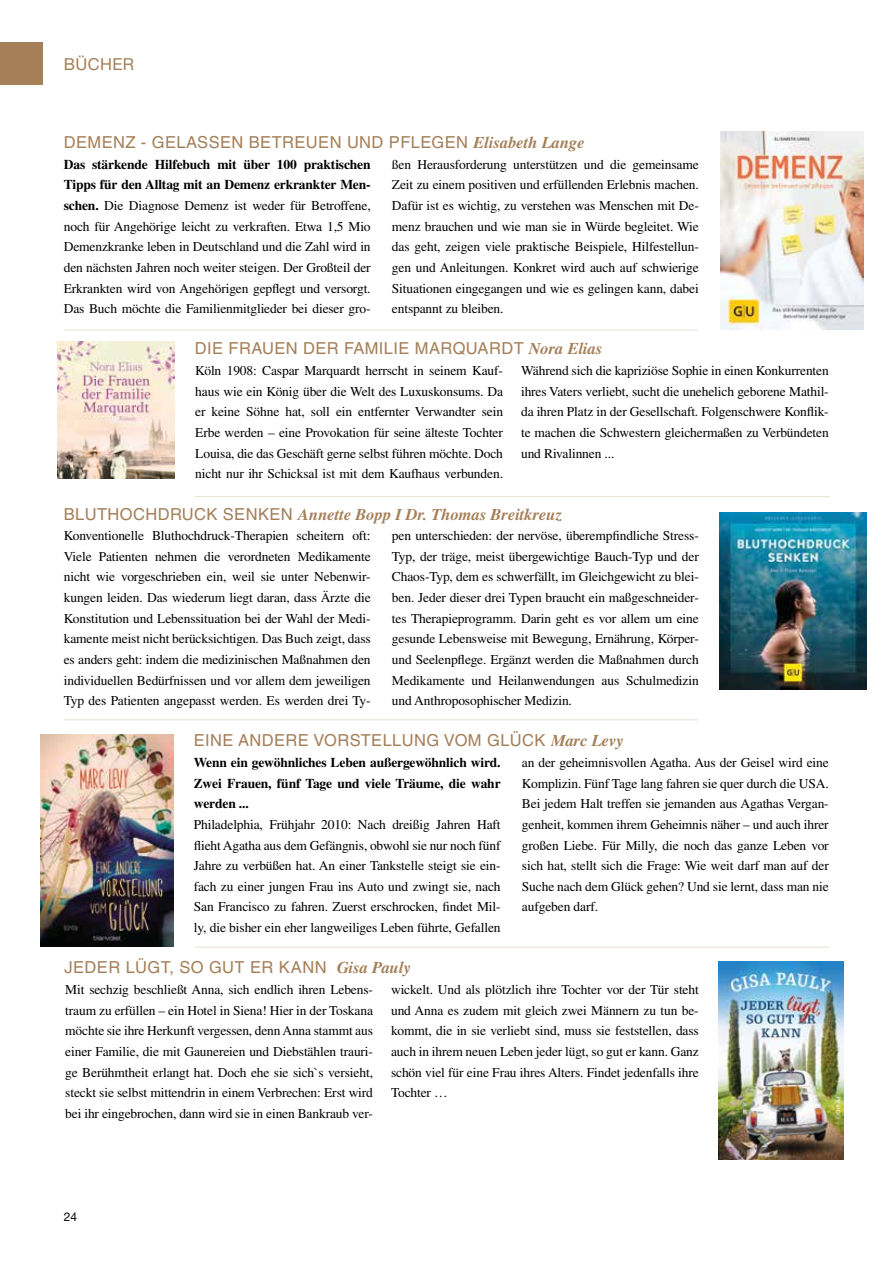
<style>
.page{position:relative;width:893px;height:1263px;background:#fff}
.page>*{position:absolute;margin:0;border:0;box-sizing:border-box;transform-origin:0 0}
.t1{font:16.5px "Helvetica LT Std";letter-spacing:.025em;color:#a47f58}
.t2{font:italic 700 16.5px "Times LT Std";color:#a47f58}
.t3{font:16.5px "Helvetica Neue LT Std";letter-spacing:.025em;color:#a47f58}
.t4{font:13.5px/20.7px "Times LT Std";letter-spacing:-.01em;color:#000;text-align:justify}
.t5{font:700 13.5px/20.7px "Times LT Std";letter-spacing:-.01em;color:#000;text-align:justify}
.t6{font:12px "Helvetica Neue LT Std";color:#000}
.s1{font-family:"Times LT Std";font-weight:700;font-style:italic}
.s2{font-weight:700}
.s3{font-family:"Helvetica LT Std";font-weight:400;font-style:normal}
</style>
<div class="page">
<div style="left:0;top:43px;width:43px;height:42px;background:#a47f58"></div>
<hr style="left:64px;top:330px;width:634px;height:1px;background:#a47f58">
<hr style="left:195px;top:496px;width:634px;height:1px;background:#a47f58">
<hr style="left:64px;top:719px;width:634px;height:1px;background:#a47f58">
<hr style="left:195px;top:947px;width:634px;height:1px;background:#a47f58">
<img style="left:720px;top:131px;width:144px;height:199px">
<img style="left:719px;top:513px;width:148px;height:177px">
<img style="left:719px;top:961px;width:125px;height:198px">
<img style="left:40px;top:734px;width:134px;height:213px">
<img style="left:57px;top:342px;width:117px;height:136px">
<p class="t3" style="left:64px;top:54px;width:72px">BÜCHER</p>
<p class="t1" style="left:64px;top:133px;width:523px">DEMENZ - GELASSEN BETREUEN UND PFLEGEN <span class="s1">Elisabeth Lange</span></p>
<p class="t4" style="left:64px;top:154px;width:308px"><span class="s2">Das stärkende Hilfebuch mit über 100 praktischen Tipps für den Alltag mit an Demenz erkrankter Men&shy;schen.</span> Die Diagnose Demenz ist weder für Betroffene, noch für Angehörige leicht zu verkraften. Etwa 1,5 Mio Demenzkranke leben in Deutschland und die Zahl wird in den nächsten Jahren noch weiter steigen. Der Großteil der Erkrankten wird von Angehörigen gepflegt und versorgt.<br>Das Buch möchte die Familienmitglieder bei dieser gro-</p>
<p class="t4" style="left:392px;top:154px;width:308px">ßen Herausforderung unterstützen und die gemeinsame Zeit zu einem positiven und erfüllenden Erlebnis machen.<br>Dafür ist es wichtig, zu verstehen was Menschen mit De&shy;menz brauchen und wie man sie in Würde begleitet. Wie das geht, zeigen viele praktische Beispiele, Hilfestellun&shy;gen und Anleitungen. Konkret wird auch auf schwierige Situationen eingegangen und wie es gelingen kann, dabei entspannt zu bleiben.</p>
<p class="t1" style="left:195px;top:339px;width:409px">DIE FRAUEN DER FAMILIE MARQUARDT <span class="s1">Nora Elias</span></p>
<p class="t4" style="left:195px;top:360px;width:309px">Köln 1908: Caspar Marquardt herrscht in seinem Kauf&shy;haus wie ein König über die Welt des Luxuskonsums. Da er keine Söhne hat, soll ein entfernter Verwandter sein Erbe werden – eine Provokation für seine älteste Tochter Louisa, die das Geschäft gerne selbst führen möchte. Doch nicht nur ihr Schicksal ist mit dem Kaufhaus verbunden.</p>
<p class="t4" style="left:521px;top:360px;width:309px">Während sich die kapriziöse Sophie in einen Konkurrenten ihres Vaters verliebt, sucht die unehelich geborene Mathil&shy;da ihren Platz in der Gesellschaft. Folgenschwere Konflik&shy;te machen die Schwestern gleichermaßen zu Verbündeten und Rivalinnen ...</p>
<p class="t2" style="left:64px;top:504px;width:500px"><span class="s3">BLUTHOCHDRUCK SENKEN</span> Annette Bopp I Dr. Thomas Breitkreuz</p>
<p class="t4" style="left:64px;top:525px;width:308px">Konventionelle Bluthochdruck-Therapien scheitern oft:<br>Viele Patienten nehmen die verordneten Medikamente nicht wie vorgeschrieben ein, weil sie unter Nebenwir&shy;kungen leiden. Das wiederum liegt daran, dass Ärzte die Konstitution und Lebenssituation bei der Wahl der Medi&shy;kamente meist nicht berücksichtigen. Das Buch zeigt, dass es anders geht: indem die medizinischen Maßnahmen den individuellen Bedürfnissen und vor allem dem jeweiligen Typ des Patienten angepasst werden. Es werden drei Ty-</p>
<p class="t4" style="left:392px;top:525px;width:308px">pen unterschieden: der nervöse, überempfindliche Stress-Typ, der träge, meist übergewichtige Bauch-Typ und der Chaos-Typ, dem es schwerfällt, im Gleichgewicht zu blei&shy;ben. Jeder dieser drei Typen braucht ein maßgeschneider&shy;tes Therapieprogramm. Darin geht es vor allem um eine gesunde Lebensweise mit Bewegung, Ernährung, Körper&shy;und Seelenpflege. Ergänzt werden die Maßnahmen durch Medikamente und Heilanwendungen aus Schulmedizin und Anthroposophischer Medizin.</p>
<p class="t1" style="left:194px;top:731px;width:432px">EINE ANDERE VORSTELLUNG VOM GLÜCK <span class="s1">Marc Levy</span></p>
<p class="t5" style="left:194px;top:752px;width:308px">Wenn ein gewöhnliches Leben außergewöhnlich wird.<br>Zwei Frauen, fünf Tage und viele Träume, die wahr werden ...</p>
<p class="t4" style="left:194px;top:814px;width:308px">Philadelphia, Frühjahr 2010: Nach dreißig Jahren Haft flieht Agatha aus dem Gefängnis, obwohl sie nur noch fünf Jahre zu verbüßen hat. An einer Tankstelle steigt sie ein&shy;fach zu einer jungen Frau ins Auto und zwingt sie, nach San Francisco zu fahren. Zuerst erschrocken, findet Mil&shy;ly, die bisher ein eher langweiliges Leben führte, Gefallen</p>
<p class="t1" style="left:65px;top:958px;width:348px">JEDER LÜGT, SO GUT ER KANN <span class="s1">Gisa Pauly</span></p>
<p class="t4" style="left:522px;top:752px;width:308px">an der geheimnisvollen Agatha. Aus der Geisel wird eine Komplizin. Fünf Tage lang fahren sie quer durch die USA.<br>Bei jedem Halt treffen sie jemanden aus Agathas Vergan&shy;genheit, kommen ihrem Geheimnis näher – und auch ihrer großen Liebe. Für Milly, die noch das ganze Leben vor sich hat, stellt sich die Frage: Wie weit darf man auf der Suche nach dem Glück gehen? Und sie lernt, dass man nie aufgeben darf.</p>
<p class="t4" style="left:65px;top:979px;width:309px">Mit sechzig beschließt Anna, sich endlich ihren Lebens&shy;traum zu erfüllen – ein Hotel in Siena! Hier in der Toskana möchte sie ihre Herkunft vergessen, denn Anna stammt aus einer Familie, die mit Gaunereien und Diebstählen trauri&shy;ge Berühmtheit erlangt hat. Doch ehe sie sich`s versieht, steckt sie selbst mittendrin in einem Verbrechen: Erst wird bei ihr eingebrochen, dann wird sie in einen Bankraub ver-</p>
<p class="t4" style="left:391px;top:979px;width:309px">wickelt. Und als plötzlich ihre Tochter vor der Tür steht und Anna es zudem mit gleich zwei Männern zu tun be&shy;kommt, die in sie verliebt sind, muss sie feststellen, dass auch in ihrem neuen Leben jeder lügt, so gut er kann. Ganz schön viel für eine Frau ihres Alters. Findet jedenfalls ihre Tochter …</p>
<p class="t6" style="left:64px;top:1209px;width:15px">24</p>
</div>
